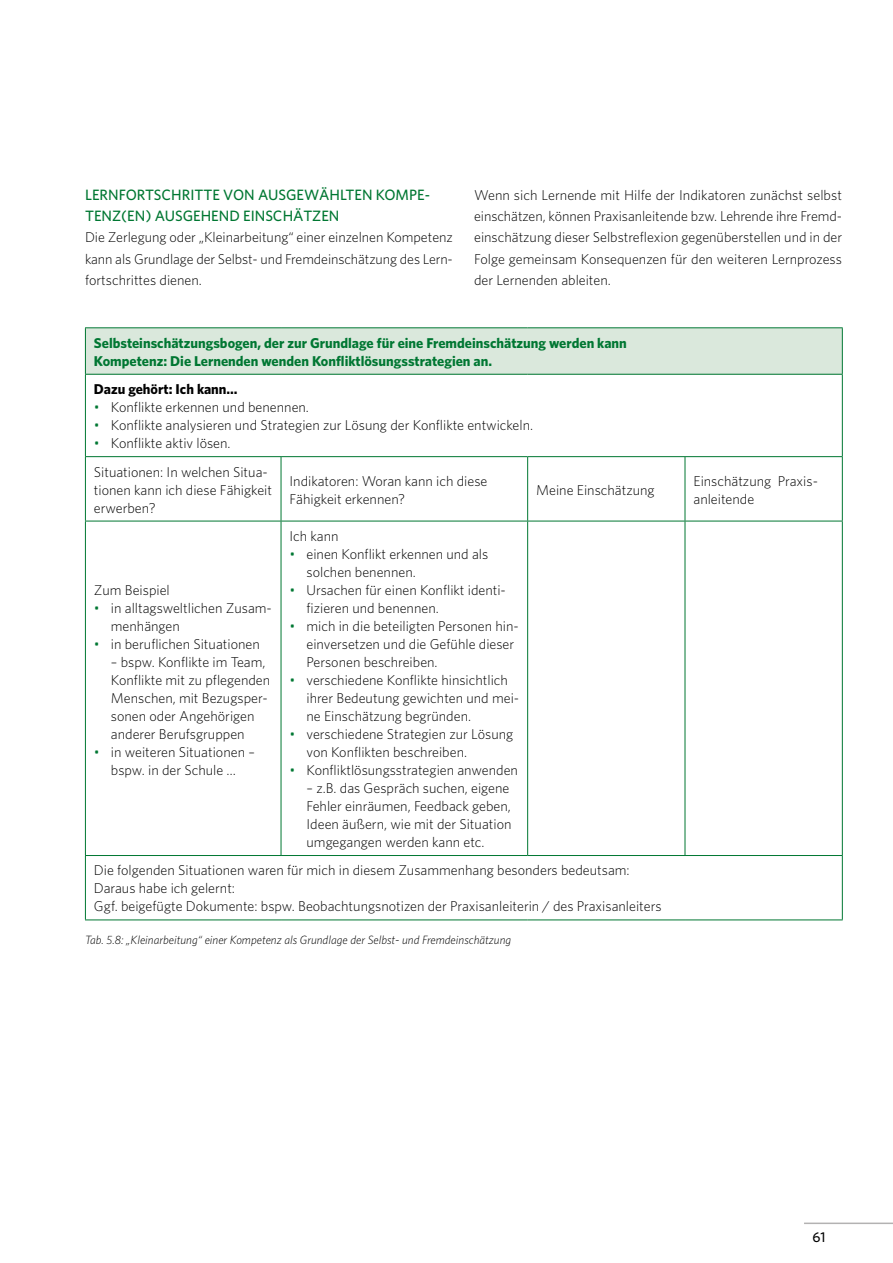
<style>
.page{position:relative;width:893px;height:1263px;background:#fff}
.page>*{position:absolute;margin:0;border:0;box-sizing:border-box;transform-origin:0 0}
.F_-_Unterüberschrift{font:500 15px/21.3px "Whitney";color:#007732}
.Fließtext{font:300 14.25px/18px "Whitney";color:#000}
.Tabelle_Fließtext{font:300 14.25px/18px "Whitney";color:#000}
.Tabelle_Fließtext-2{font:700 14.25px "Whitney";color:#007732}
.Tabelle_Fließtext-3{font:700 14.25px "Whitney";color:#000}
.t1{font:500 14.25px "Whitney";color:#000}
.Bildunterschrift{font:italic 300 12px "Whitney";color:#000}
.s1{color:#007732}
</style>
<div class="page">
<hr style="left:804px;top:1222px;width:89px;height:2px;background:#b3b2b2">
<div style="left:85px;top:328px;width:757px;height:46px;background:#dae8dc"></div>
<hr style="left:85px;top:327px;width:196px;height:1px;background:#007732">
<hr style="left:85px;top:328px;width:1px;height:46px;background:#007732">
<hr style="left:281px;top:327px;width:247px;height:1px;background:#007732">
<hr style="left:528px;top:327px;width:157px;height:1px;background:#007732">
<hr style="left:685px;top:327px;width:158px;height:1px;background:#007732">
<hr style="left:842px;top:328px;width:1px;height:46px;background:#007732">
<hr style="left:85px;top:374px;width:196px;height:1px;background:#007732">
<hr style="left:85px;top:375px;width:1px;height:81px;background:#007732">
<hr style="left:281px;top:374px;width:247px;height:1px;background:#007732">
<hr style="left:528px;top:374px;width:157px;height:1px;background:#007732">
<hr style="left:685px;top:374px;width:158px;height:1px;background:#007732">
<hr style="left:842px;top:375px;width:1px;height:81px;background:#007732">
<hr style="left:85px;top:456px;width:196px;height:1px;background:#007732">
<hr style="left:85px;top:457px;width:1px;height:64px;background:#007732">
<hr style="left:281px;top:456px;width:247px;height:1px;background:#007732">
<hr style="left:281px;top:457px;width:1px;height:64px;background:#007732">
<hr style="left:528px;top:456px;width:157px;height:1px;background:#007732">
<hr style="left:527px;top:457px;width:1px;height:64px;background:#007732">
<hr style="left:685px;top:456px;width:158px;height:1px;background:#007732">
<hr style="left:685px;top:457px;width:1px;height:64px;background:#007732">
<hr style="left:842px;top:457px;width:1px;height:64px;background:#007732">
<hr style="left:85px;top:521px;width:196px;height:1px;background:#007732">
<hr style="left:85px;top:521px;width:1px;height:334px;background:#007732">
<hr style="left:281px;top:521px;width:247px;height:1px;background:#007732">
<hr style="left:281px;top:521px;width:1px;height:334px;background:#007732">
<hr style="left:528px;top:521px;width:157px;height:1px;background:#007732">
<hr style="left:527px;top:521px;width:1px;height:334px;background:#007732">
<hr style="left:685px;top:521px;width:158px;height:1px;background:#007732">
<hr style="left:685px;top:521px;width:1px;height:334px;background:#007732">
<hr style="left:842px;top:521px;width:1px;height:334px;background:#007732">
<hr style="left:85px;top:855px;width:196px;height:1px;background:#007732">
<hr style="left:85px;top:856px;width:1px;height:63px;background:#007732">
<hr style="left:281px;top:855px;width:247px;height:1px;background:#007732">
<hr style="left:528px;top:855px;width:157px;height:1px;background:#007732">
<hr style="left:685px;top:855px;width:158px;height:1px;background:#007732">
<hr style="left:842px;top:856px;width:1px;height:63px;background:#007732">
<hr style="left:85px;top:919px;width:196px;height:1px;background:#007732">
<hr style="left:281px;top:919px;width:247px;height:1px;background:#007732">
<hr style="left:528px;top:919px;width:157px;height:1px;background:#007732">
<hr style="left:685px;top:919px;width:158px;height:1px;background:#007732">
<h3 class="F_-_Unterüberschrift" style="left:85px;top:184px;width:346px">LERNFORTSCHRITTE VON AUSGEWÄHLTEN KOMPE-<br>TENZ(EN) AUSGEHEND EINSCHÄTZEN</h3>
<p class="Fließtext" style="left:85px;top:227px;width:369px;line-height:21.3px;text-align:justify">Die Zerlegung oder „Kleinarbeitung“ einer einzelnen Kompetenz kann als Grundlage der Selbst- und Fremdeinschätzung des Lern&shy;fortschrittes dienen.</p>
<p class="Fließtext" style="left:474px;top:184px;width:370px;line-height:21.3px;text-align:justify">Wenn sich Lernende mit Hilfe der Indikatoren zunächst selbst einschätzen, können Praxisanleitende bzw. Lehrende ihre Fremd&shy;einschätzung dieser Selbstreflexion gegenüberstellen und in der Folge gemeinsam Konsequenzen für den weiteren Lernprozess der Lernenden ableiten.</p>
<p class="Tabelle_Fließtext-2" style="left:94px;top:334px;width:534px">Selbsteinschätzungsbogen, der zur Grundlage für eine Fremdeinschätzung werden kann</p>
<p class="Tabelle_Fließtext-2" style="left:94px;top:352px;width:400px">Kompetenz: Die Lernenden wenden Konfliktlösungsstrategien an.</p>
<p class="Tabelle_Fließtext-3" style="left:94px;top:380px;width:145px">Dazu gehört: Ich kann…</p>
<p class="Fließtext" style="left:94px;top:398px;width:217px"><span class="s1">•</span> Konflikte erkennen und benennen.</p>
<p class="Fließtext" style="left:94px;top:416px;width:441px"><span class="s1">•</span> Konflikte analysieren und Strategien zur Lösung der Konflikte entwickeln.</p>
<p class="Fließtext" style="left:94px;top:434px;width:138px"><span class="s1">•</span> Konflikte aktiv lösen.</p>
<p class="Tabelle_Fließtext" style="left:94px;top:462px;width:180px">Situationen: In welchen Situa&shy;tionen kann ich diese Fähigkeit erwerben?</p>
<p class="Tabelle_Fließtext" style="left:290px;top:471px;width:199px">Indikatoren: Woran kann ich diese<br>Fähigkeit erkennen?</p>
<p class="Tabelle_Fließtext" style="left:536px;top:480px;width:120px">Meine Einschätzung</p>
<p class="Tabelle_Fließtext" style="left:693px;top:471px;width:126px">Einschätzung Praxis&shy;anleitende</p>
<p class="Tabelle_Fließtext" style="left:290px;top:527px;width:51px">Ich kann</p>
<p class="Fließtext" style="left:307px;top:545px;width:183px;text-indent:-17px"><span class="s1">•</span> einen Konflikt erkennen und als solchen benennen.</p>
<p class="Fließtext" style="left:307px;top:581px;width:201px;text-indent:-17px"><span class="s1">•</span> Ursachen für einen Konflikt identi&shy;fizieren und benennen.</p>
<p class="Fließtext" style="left:307px;top:617px;width:214px;text-indent:-17px"><span class="s1">•</span> mich in die beteiligten Personen hin&shy;einversetzen und die Gefühle dieser<br>Personen beschreiben.</p>
<p class="Fließtext" style="left:307px;top:671px;width:214px;text-indent:-17px"><span class="s1">•</span> verschiedene Konflikte hinsichtlich ihrer Bedeutung gewichten und mei&shy;ne Einschätzung begründen.</p>
<p class="Fließtext" style="left:307px;top:725px;width:208px;text-indent:-17px"><span class="s1">•</span> verschiedene Strategien zur Lösung von Konflikten beschreiben.</p>
<p class="Fließtext" style="left:290px;top:761px;width:230px"><span class="s1">•</span> Konfliktlösungsstrategien anwenden</p>
<p class="Fließtext" style="left:307px;top:779px;width:206px">– z.B. das Gespräch suchen, eigene Fehler einräumen, Feedback geben, Ideen äußern, wie mit der Situation umgegangen werden kann etc.</p>
<p class="Tabelle_Fließtext" style="left:94px;top:861px;width:537px">Die folgenden Situationen waren für mich in diesem Zusammenhang besonders bedeutsam:</p>
<p class="Tabelle_Fließtext" style="left:94px;top:879px;width:143px">Daraus habe ich gelernt:</p>
<p class="Tabelle_Fließtext" style="left:94px;top:897px;width:569px">Ggf. beigefügte Dokumente: bspw. Beobachtungsnotizen der Praxisanleiterin / des Praxisanleiters</p>
<p class="Bildunterschrift" style="left:85px;top:933px;width:428px">Tab. 5.8: „Kleinarbeitung“ einer Kompetenz als Grundlage der Selbst- und Fremdeinschätzung</p>
<p class="Tabelle_Fließtext" style="left:94px;top:581px;width:77px">Zum Beispiel</p>
<p class="Fließtext" style="left:111px;top:599px;width:162px;text-indent:-17px"><span class="s1">•</span> in alltagsweltlichen Zusam&shy;menhängen</p>
<p class="Fließtext" style="left:94px;top:635px;width:167px"><span class="s1">•</span> in beruflichen Situationen</p>
<p class="Fließtext" style="left:111px;top:653px;width:161px">– bspw. Konflikte im Team,<br>Konflikte mit zu pflegenden<br>Menschen, mit Bezugsper&shy;sonen oder Angehörigen anderer Berufsgruppen</p>
<p class="Fließtext" style="left:94px;top:743px;width:162px;text-align:center"><span class="s1">•</span> in weiteren Situationen – bspw. in der Schule …</p>
<p class="t1" style="left:812px;top:1228px;width:14px">61</p>
</div>
